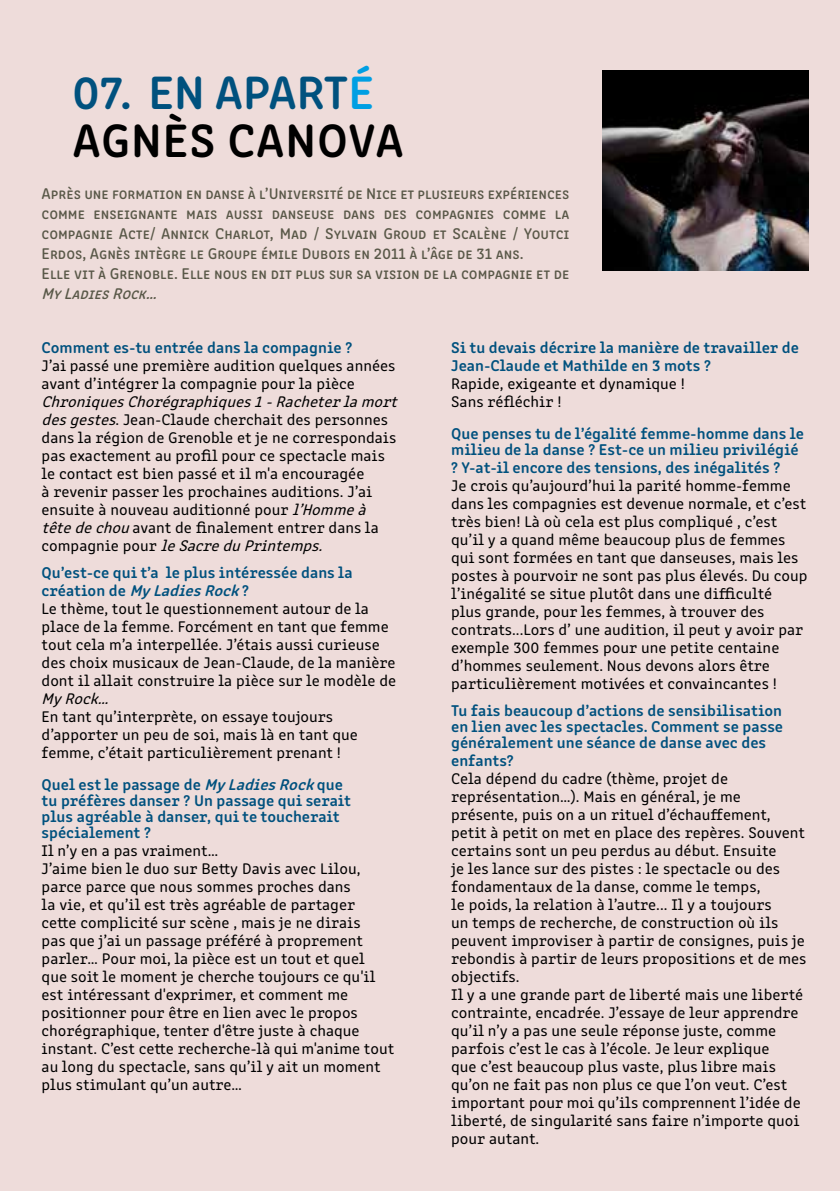
<style>
.page{position:relative;width:840px;height:1191px;background:#fff}
.page>*{position:absolute;margin:0;border:0;box-sizing:border-box;transform-origin:0 0}
.t1{font:600 48px/48px "Clone Rounded";letter-spacing:.005em;color:#000}
.t2{font:16px/18px "Clone Rounded";color:#000}
.t3{font:600 16px/16px "Clone Rounded";color:#00517e}
.t4{font:16px/20px "Clone Rounded Me";color:#595848}
.t5{font:italic 16px "Clone Rounded Me";color:#595848}
.t6{font:italic 16px "Clone Rounded";color:#000}
.s1{color:#00517e}
.s2{color:#009fe3}
.s3{font-style:italic}
.s4{font-weight:600;color:#00517e}
.s5{font-weight:600;font-style:italic;color:#00517e}
</style>
<div class="page">
<div style="left:0;top:0;width:839px;height:1191px;background:#eedcda"></div>
<img style="left:602px;top:71px;width:206px;height:200px">
<h1 class="t1" style="left:72px;top:64px;width:333px"><span class="s1">07. EN APART</span><span class="s2">É<br></span>AGNÈS CANOVA</h1>
<p class="t4" style="left:42px;top:182px;width:529px">Après une formation en danse à l’Université de Nice et plusieurs expériences comme enseignante mais aussi danseuse dans des compagnies comme la compagnie Acte/ Annick Charlot, Mad / Sylvain Groud et Scalène / Youtci Erdos, Agnès intègre le Groupe émile Dubois en 2011 à l’âge de 31 ans.<br>Elle vit à Grenoble. Elle nous en dit plus sur sa vision de la compagnie et de</p>
<p class="t5" style="left:42px;top:281px;width:122px">MyLadiesRock…</p>
<p class="t3" style="left:42px;top:338px;width:312px">Comment es-tu entrée dans la compagnie ?</p>
<p class="t2" style="left:42px;top:355px;width:355px">J’ai passé une première audition quelques années avant d’intégrer la compagnie pour la pièce</p>
<p class="t2" style="left:42px;top:391px;width:362px"><span class="s3">ChroniquesChorégraphiques1-Racheterlamort desgestes</span>. Jean-Claude cherchait des personnes dans la région de Grenoble et je ne correspondais pas exactement au profil pour ce spectacle mais le contact est bien passé et il m'a encouragée<br>à revenir passer les prochaines auditions. J’ai ensuite à nouveau auditionné pour <span class="s3">l’Hommeà têtedechou</span>avant de finalement entrer dans la<br>c o m p a g n i e p o u r <span class="s3">leSacreduPrintemps.</span></p>
<p class="t2" style="left:42px;top:562px;width:356px"><span class="s4">Qu’est-ce qui t’a le plus intéressée dans la<br>c r é a t i o n d e</span> <span class="s5">MyLadiesRock</span><span class="s4">?<br></span>Le thème, tout le questionnement autour de la place de la femme. Forcément en tant que femme tout cela m’a interpellée. J’étais aussi curieuse des choix musicaux de Jean-Claude, de la manière dont il allait construire la pièce sur le modèle de</p>
<p class="t6" style="left:42px;top:687px;width:74px">My Rock…</p>
<p class="t2" style="left:42px;top:706px;width:317px">En tant qu’interprète, on essaye toujours d’apporter un peu de soi, mais là en tant que femme, c’était particulièrement prenant !</p>
<p class="t3" style="left:42px;top:775px;width:311px">Quel est le passage de <span class="s3">MyLadiesRock</span>que tu préfères danser ? Un passage qui serait plus agréable à danser, qui te toucherait spécialement ?</p>
<p class="t2" style="left:42px;top:840px;width:354px">Il n’y en a pas vraiment…<br>J’aime bien le duo sur Betty Davis avec Lilou, parce parce que nous sommes proches dans<br>la vie, et qu’il est très agréable de partager cette complicité sur scène , mais je ne dirais<br>pas que j’ai un passage préféré à proprement parler… Pour moi, la pièce est un tout et quel que soit le moment je cherche toujours ce qu'il est intéressant d'exprimer, et comment me positionner pour être en lien avec le propos chorégraphique, tenter d'être juste à chaque instant. C’est cette recherche-là qui m'anime tout au long du spectacle, sans qu’il y ait un moment plus stimulant qu’un autre…</p>
<p class="t3" style="left:451px;top:337px;width:349px;line-height:18px">Si tu devais décrire la manière de travailler de<br>Jean-Claude et Mathilde en 3 mots ?</p>
<p class="t2" style="left:451px;top:373px;width:235px">Rapide, exigeante et dynamique !<br>Sans réfléchir !</p>
<p class="t3" style="left:451px;top:424px;width:354px">Que penses tu de l’égalité femme-homme dans le milieu de la danse ? Est-ce un milieu privilégié</p>
<p class="t3" style="left:451px;top:458px;width:330px">? Y-at-il encore des tensions, des inégalités ?</p>
<p class="t2" style="left:451px;top:475px;width:357px">Je crois qu’aujourd’hui la parité homme-femme dans les compagnies est devenue normale, et c’est très bien! Là où cela est plus compliqué , c’est qu’il y a quand même beaucoup plus de femmes qui sont formées en tant que danseuses, mais les postes à pourvoir ne sont pas plus élevés. Du coup l’inégalité se situe plutôt dans une difficulté<br>plus grande, pour les femmes, à trouver des contrats...Lors d’ une audition, il peut y avoir par exemple 300 femmes pour une petite centaine d’hommes seulement. Nous devons alors être particulièrement motivées et convaincantes !</p>
<p class="t3" style="left:451px;top:701px;width:333px;text-align:justify">Tu fais beaucoup d’actions de sensibilisation en lien avec les spectacles. Comment se passe généralement une séance de danse avec des</p>
<p class="t3" style="left:451px;top:751px;width:64px">enfants?</p>
<p class="t2" style="left:451px;top:768px;width:356px">Cela dépend du cadre (thème, projet de représentation…). Mais en général, je me présente, puis on a un rituel d’échauffement, petit à petit on met en place des repères. Souvent certains sont un peu perdus au début. Ensuite<br>je les lance sur des pistes : le spectacle ou des fondamentaux de la danse, comme le temps,<br>le poids, la relation à l’autre... Il y a toujours<br>un temps de recherche, de construction où ils peuvent improviser à partir de consignes, puis je rebondis à partir de leurs propositions et de mes objectifs.<br>Il y a une grande part de liberté mais une liberté contrainte, encadrée. J’essaye de leur apprendre qu’il n’y a pas une seule réponse juste, comme parfois c’est le cas à l’école. Je leur explique<br>que c’est beaucoup plus vaste, plus libre mais qu’on ne fait pas non plus ce que l’on veut. C’est important pour moi qu’ils comprennent l’idée de liberté, de singularité sans faire n’importe quoi pour autant.</p>
</div>
